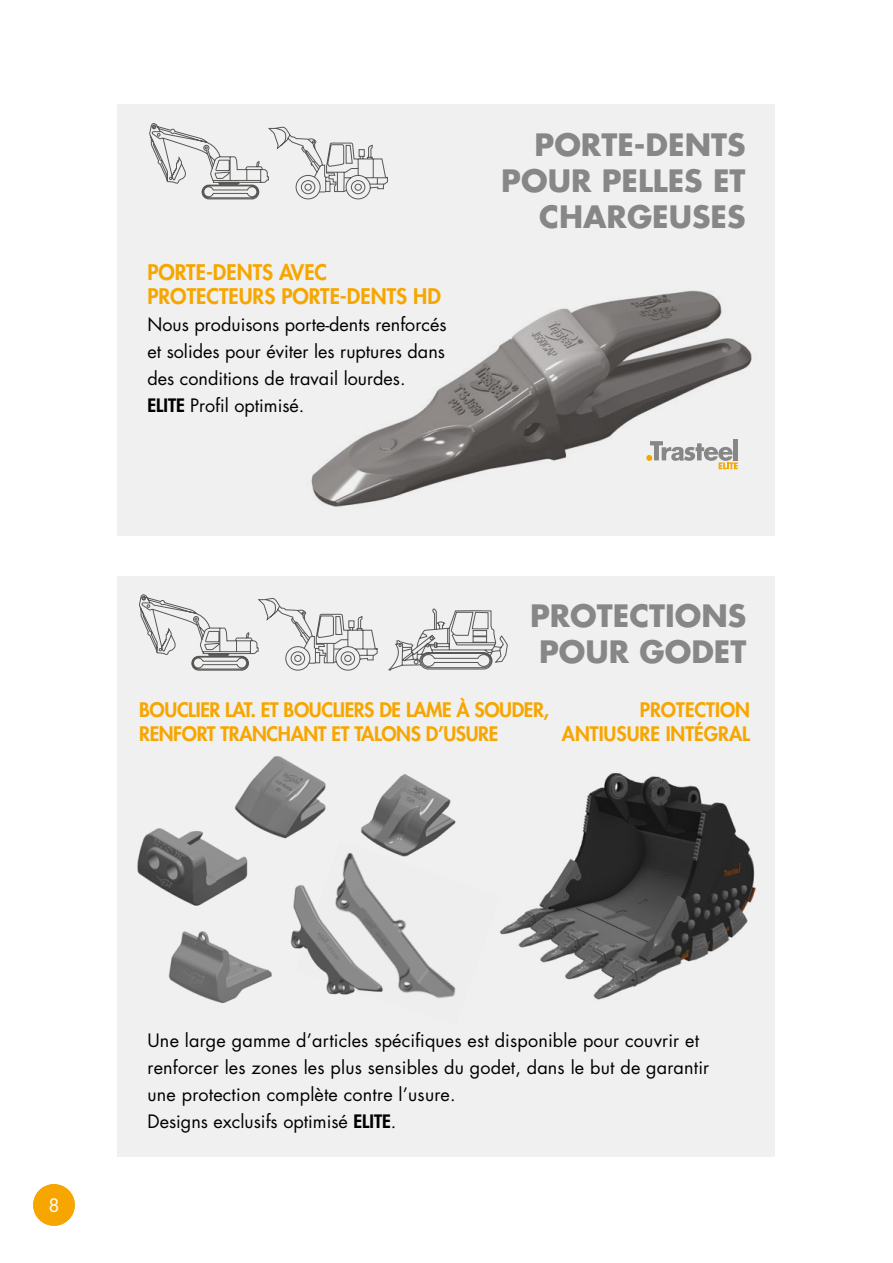
<style>
.page{position:relative;width:893px;height:1263px;background:#fff}
.page>*{position:absolute;margin:0;border:0;box-sizing:border-box;transform-origin:0 0}
.t1{font:700 30px/36px "Futura Std";color:#878787;text-align:right}
.t2{font:800 21px/24px "Futura Std";color:#f7a600}
.t3{font:800 19.5px/24px "Futura Std";letter-spacing:-.02em;color:#f7a600}
.t4{font:800 19.5px/24px "Futura Std";color:#f7a600;text-align:right}
.t5{font:18px/27px "Futura Std";letter-spacing:.01em;color:#000}
.t6{font:18px "Futura Std";color:#fff}
.s1{font-weight:800}
</style>
<div class="page">
<div style="left:118px;top:104px;width:657px;height:432px;background:#f0f0f0"></div>
<img style="left:311px;top:290px;width:441px;height:217px">
<div style="left:118px;top:576px;width:657px;height:580px;background:#f0f0f0"></div>
<svg style="left:149px;top:123px;width:239px;height:76px"></svg>
<svg style="left:139px;top:594px;width:239px;height:76px"></svg>
<svg style="left:389px;top:609px;width:119px;height:62px"></svg>
<div style="left:33px;top:1184px;width:42px;height:42px;background:#f7a600;border-radius:50%"></div>
<div style="left:733px;top:439px;width:5px;height:21px;background:#878787"></div>
<svg style="left:646px;top:441px;width:92px;height:28px"></svg>
<img style="left:501px;top:773px;width:255px;height:227px">
<img style="left:168px;top:931px;width:104px;height:72px">
<img style="left:342px;top:852px;width:159px;height:147px">
<img style="left:290px;top:878px;width:108px;height:121px">
<img style="left:137px;top:828px;width:111px;height:77px">
<img style="left:230px;top:756px;width:96px;height:83px">
<img style="left:356px;top:774px;width:107px;height:87px">
<p class="t2" style="left:147px;top:260px;width:295px">PORTE-DENTS AVEC<br>PROTECTEURS PORTE-DENTS HD</p>
<p class="t5" style="left:147px;top:311px;width:301px">Nous produisons porte-dents renforcés et solides pour éviter les ruptures dans des conditions de travail lourdes.<br><span class="s1">ELITE</span> Profil optimisé.</p>
<h1 class="t1" style="left:501px;top:127px;width:246px">PORTE-DENTS<br>POUR PELLES ET<br>CHARGEUSES</h1>
<h1 class="t1" style="left:530px;top:597px;width:218px;text-align:left">PROTECTIONS<br>POUR GODET</h1>
<p class="t3" style="left:139px;top:698px;width:411px">BOUCLIER LAT. ET BOUCLIERS DE LAME À SOUDER,<br>RENFORT TRANCHANT ET TALONS D’USURE</p>
<p class="t4" style="left:562px;top:698px;width:190px">PROTECTION<br>ANTIUSURE INTÉGRAL</p>
<p class="t6" style="left:48px;top:1194px;width:13px">8</p>
<p class="t5" style="left:147px;top:1027px;width:563px">Une large gamme d’articles spécifiques est disponible pour couvrir et renforcer les zones les plus sensibles du godet, dans le but de garantir une protection complète contre l’usure.<br>Designs exclusifs optimisé <span class="s1">ELITE</span>.</p>
</div>
